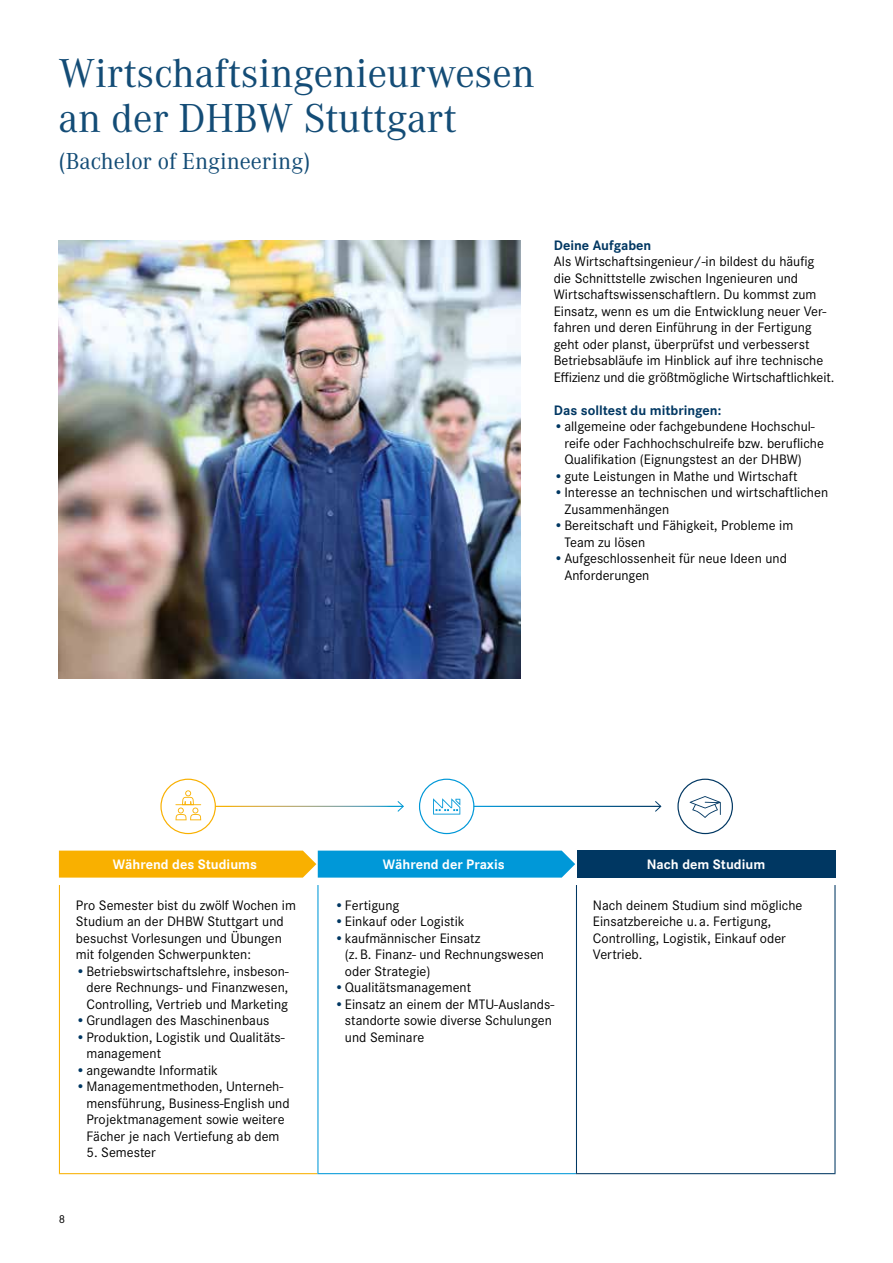
<style>
.page{position:relative;width:893px;height:1263px;background:#fff}
.page>*{position:absolute;margin:0;border:0;box-sizing:border-box;transform-origin:0 0}
.t1{font:42px/45px "Corporate A";color:#134c76}
.t2{font:24px "Corporate A";color:#134c76}
.t3{font:14.25px/16.5px "Corporate S";color:#000}
.t4{font:700 14.25px "Corporate S";color:#fff}
.t5{font:700 14.25px "Corporate S";color:#003762}
.t6{font:12px "Corporate S";color:#000}
.s1{color:#003762}
</style>
<div class="page">
<img style="left:59px;top:240px;width:462px;height:439px">
<hr style="left:59px;top:885px;width:1px;height:288px;background:#f9b000">
<hr style="left:59px;top:1173px;width:258px;height:1px;background:#f9b000">
<hr style="left:317px;top:885px;width:1px;height:288px;background:#0098d8">
<hr style="left:317px;top:1173px;width:259px;height:1px;background:#0098d8">
<hr style="left:576px;top:885px;width:1px;height:288px;background:#003762">
<hr style="left:834px;top:885px;width:1px;height:288px;background:#003762">
<hr style="left:576px;top:1173px;width:259px;height:1px;background:#003762">
<svg style="left:59px;top:850px;width:516px;height:27px;background:#83a872"></svg>
<div style="left:577px;top:850px;width:258px;height:27px;background:#003762"></div>
<svg style="left:396px;top:801px;width:8px;height:11px"></svg>
<svg style="left:654px;top:801px;width:8px;height:11px"></svg>
<div style="left:160px;top:779px;width:56px;height:55px;border:1px solid #f9b000;border-radius:50%"></div>
<svg style="left:175px;top:790px;width:26px;height:30px"></svg>
<div style="left:419px;top:779px;width:55px;height:55px;border:1px solid #0098d8;border-radius:50%"></div>
<svg style="left:433px;top:798px;width:27px;height:16px"></svg>
<div style="left:677px;top:779px;width:56px;height:55px;border:1px solid #003762;border-radius:50%"></div>
<svg style="left:690px;top:796px;width:31px;height:22px"></svg>
<h1 class="t1" style="left:58px;top:49px;width:478px">Wirtschaftsingenieurwesen an der DHBW Stuttgart</h1>
<h2 class="t2" style="left:58px;top:145px;width:254px">(Bachelor of Engineering)</h2>
<p class="t5" style="left:554px;top:237px;width:99px">Deine Aufgaben</p>
<p class="t3" style="left:554px;top:253px;width:282px">Als Wirtschaftsingenieur/-in bildest du häufig die Schnittstelle zwischen Ingenieuren und Wirtschaftswissenschaftlern. Du kommst zum Einsatz, wenn es um die Entwicklung neuer Ver&shy;fahren und deren Einführung in der Fertigung geht oder planst, überprüfst und verbesserst Betriebsabläufe im Hinblick auf ihre technische Effizienz und die größtmögliche Wirtschaftlichkeit.</p>
<p class="t5" style="left:554px;top:402px;width:169px">Das solltest du mitbringen:</p>
<p class="t3" style="left:564px;top:418px;width:261px;text-indent:-11px"><span class="s1">•</span>allgemeine oder fachgebundene Hochschul&shy;reife oder Fachhochschulreife bzw. berufliche<br>Qualifikation (Eignungstest an der DHBW)</p>
<p class="t3" style="left:554px;top:468px;width:245px"><span class="s1">•</span>gute Leistungen in Mathe und Wirtschaft</p>
<p class="t3" style="left:564px;top:484px;width:265px;text-indent:-11px"><span class="s1">•</span>Interesse an technischen und wirtschaftlichen<br>Zusammenhängen</p>
<p class="t3" style="left:564px;top:517px;width:230px;text-indent:-11px"><span class="s1">•</span>Bereitschaft und Fähigkeit, Probleme im<br>Team zu lösen</p>
<p class="t3" style="left:564px;top:550px;width:224px;text-indent:-11px"><span class="s1">•</span>Aufgeschlossenheit für neue Ideen und<br>Anforderungen</p>
<p class="t4" style="left:113px;top:856px;width:146px">Während des Studiums</p>
<p class="t4" style="left:383px;top:856px;width:123px">Während der Praxis</p>
<p class="t4" style="left:647px;top:856px;width:120px">Nach dem Studium</p>
<p class="t3" style="left:76px;top:897px;width:222px">Pro Semester bist du zwölf Wochen im Studium an der DHBW Stuttgart und besuchst Vorlesungen und Übungen mit folgenden Schwerpunkten:</p>
<p class="t3" style="left:86px;top:963px;width:204px;text-align:justify;text-indent:-11px"><span class="s1">•</span>Betriebswirtschaftslehre, insbeson&shy;dere Rechnungs- und Finanzwesen, Controlling, Vertrieb und Marketing</p>
<p class="t3" style="left:76px;top:1012px;width:195px"><span class="s1">•</span>Grundlagen des Maschinenbaus</p>
<p class="t3" style="left:86px;top:1029px;width:200px;text-indent:-11px"><span class="s1">•</span>Produktion, Logistik und Qualitäts&shy;management</p>
<p class="t3" style="left:76px;top:1062px;width:144px"><span class="s1">•</span>angewandte Informatik</p>
<p class="t3" style="left:86px;top:1078px;width:205px;text-indent:-11px"><span class="s1">•</span>Managementmethoden, Unterneh&shy;mensführung, Business-English und Projektmanagement sowie weitere Fächer je nach Vertiefung ab dem</p>
<p class="t3" style="left:86px;top:1144px;width:71px">5. Semester</p>
<p class="t6" style="left:59px;top:1212px;width:8px">8</p>
<p class="t3" style="left:334px;top:897px;width:67px"><span class="s1">•</span>Fertigung</p>
<p class="t3" style="left:334px;top:913px;width:132px"><span class="s1">•</span>Einkauf oder Logistik</p>
<p class="t3" style="left:345px;top:930px;width:201px;text-indent:-11px"><span class="s1">•</span>kaufmännischer Einsatz<br>(z.B. Finanz- und Rechnungswesen oder Strategie)</p>
<p class="t3" style="left:334px;top:979px;width:138px"><span class="s1">•</span>Qualitätsmanagement</p>
<p class="t3" style="left:345px;top:996px;width:211px;text-indent:-11px"><span class="s1">•</span>Einsatz an einem der MTU-Auslands&shy;standorte sowie diverse Schulungen und Seminare</p>
<p class="t3" style="left:593px;top:897px;width:211px">Nach deinem Studium sind mögliche<br>Einsatzbereiche u. a. Fertigung,<br>Controlling, Logistik, Einkauf oder<br>Vertrieb.</p>
</div>
